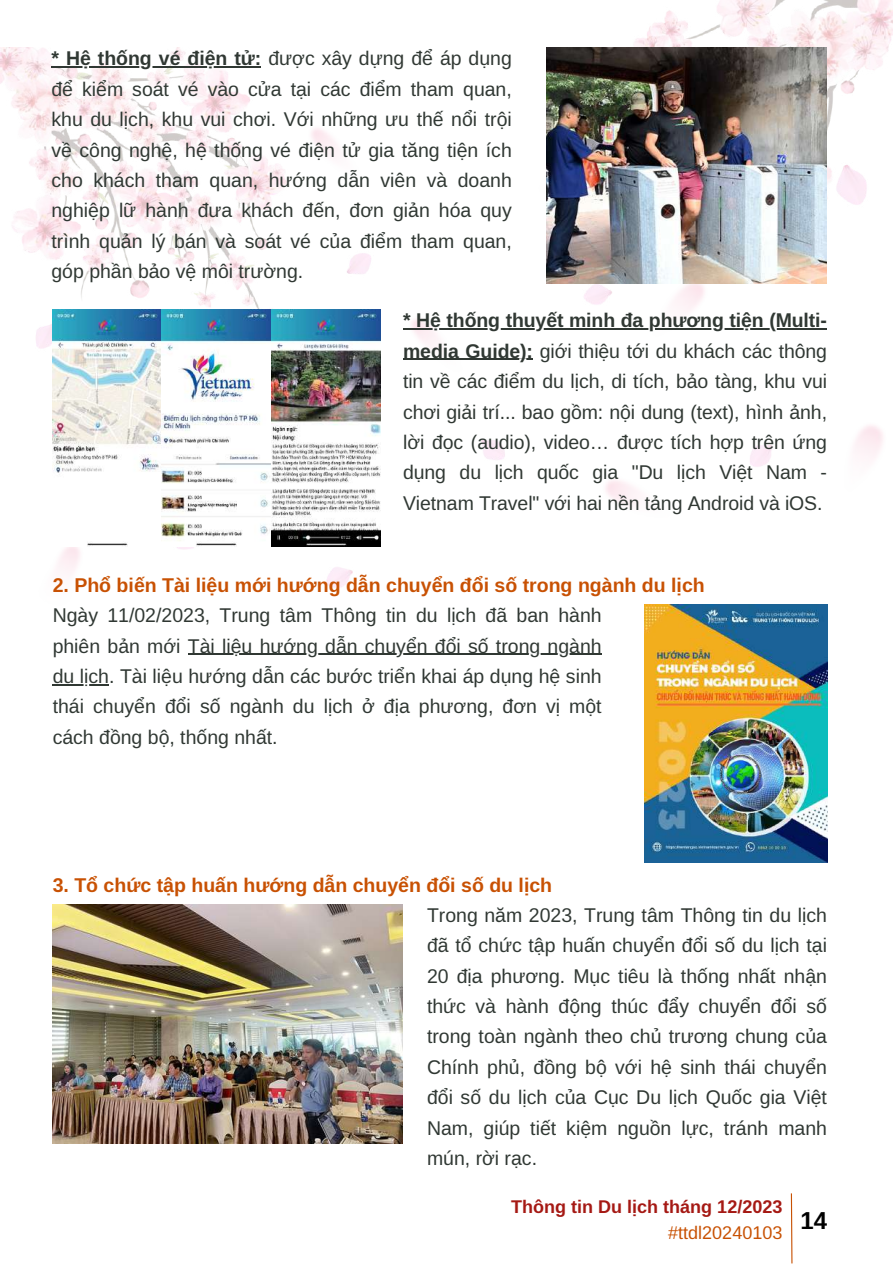
<style>
.page{position:relative;width:893px;height:1264px;background:#fff}
.page>*{position:absolute;margin:0;border:0;box-sizing:border-box;transform-origin:0 0}
.t1{font:700 24px "Libra Sans";color:#000}
.t2{font:19.5px/30.3px "Libra Sans";color:#303833;text-align:justify}
.t3{font:700 19.5px "Libra Sans";color:#c85103}
.t4{font:700 18px "Libra Sans";color:#a51914}
.t5{font:18px "Libra Sans";color:#c85103}
.s1{font-weight:700}
</style>
<div class="page">
<img style="left:403px;top:0;width:489px;height:504px">
<img style="left:546px;top:48px;width:280px;height:235px">
<img style="left:0;top:48px;width:381px;height:540px">
<img style="left:644px;top:604px;width:183px;height:258px">
<img style="left:53px;top:310px;width:327px;height:236px">
<img style="left:53px;top:904px;width:350px;height:238px">
<svg style="left:790px;top:1193px;width:3px;height:70px"></svg>
<hr style="left:51px;top:66px;width:210px;height:2px;background:#303833">
<hr style="left:403px;top:328px;width:423px;height:1px;background:#303833">
<hr style="left:403px;top:359px;width:130px;height:1px;background:#303833">
<hr style="left:188px;top:653px;width:413px;height:1px;background:#303833">
<hr style="left:53px;top:684px;width:56px;height:1px;background:#303833">
<p class="t2" style="left:51px;top:43px;width:462px"><span class="s1">* Hệ thống vé điện tử:</span> được xây dựng để áp dụng để kiểm soát vé vào cửa tại các điểm tham quan, khu du lịch, khu vui chơi. Với những ưu thế nổi trội về công nghệ, hệ thống vé điện tử gia tăng tiện ích cho khách tham quan, hướng dẫn viên và doanh nghiệp lữ hành đưa khách đến, đơn giản hóa quy trình quản lý bán và soát vé của điểm tham quan, góp phần bảo vệ môi trường.</p>
<p class="t2" style="left:403px;top:305px;width:425px"><span class="s1">* Hệ thống thuyết minh đa phương tiện (Multi&shy;media Guide):</span> giới thiệu tới du khách các thông tin về các điểm du lịch, di tích, bảo tàng, khu vui chơi giải trí... bao gồm: nội dung (text), hình ảnh, lời đọc (audio), video… được tích hợp trên ứng dụng du lịch quốc gia "Du lịch Việt Nam - Vietnam Travel" với hai nền tảng Android và iOS.</p>
<p class="t3" style="left:53px;top:574px;width:653px">2. Phổ biến Tài liệu mới hướng dẫn chuyển đổi số trong ngành du lịch</p>
<p class="t2" style="left:53px;top:600px;width:550px">Ngày 11/02/2023, Trung tâm Thông tin du lịch đã ban hành phiên bản mới Tài liệu hướng dẫn chuyển đổi số trong ngành du lịch. Tài liệu hướng dẫn các bước triển khai áp dụng hệ sinh thái chuyển đổi số ngành du lịch ở địa phương, đơn vị một cách đồng bộ, thống nhất.</p>
<p class="t3" style="left:53px;top:874px;width:501px">3. Tổ chức tập huấn hướng dẫn chuyển đổi số du lịch</p>
<p class="t2" style="left:427px;top:900px;width:401px">Trong năm 2023, Trung tâm Thông tin du lịch đã tổ chức tập huấn chuyển đổi số du lịch tại 20 địa phương. Mục tiêu là thống nhất nhận thức và hành động thúc đẩy chuyển đổi số trong toàn ngành theo chủ trương chung của Chính phủ, đồng bộ với hệ sinh thái chuyển đổi số du lịch của Cục Du lịch Quốc gia Việt Nam, giúp tiết kiệm nguồn lực, tránh manh mún, rời rạc.</p>
<p class="t4" style="left:511px;top:1196px;width:273px">Thông tin Du lịch tháng 12/2023</p>
<p class="t5" style="left:668px;top:1222px;width:116px">#ttdl20240103</p>
<p class="t1" style="left:800px;top:1207px;width:28px">14</p>
</div>
